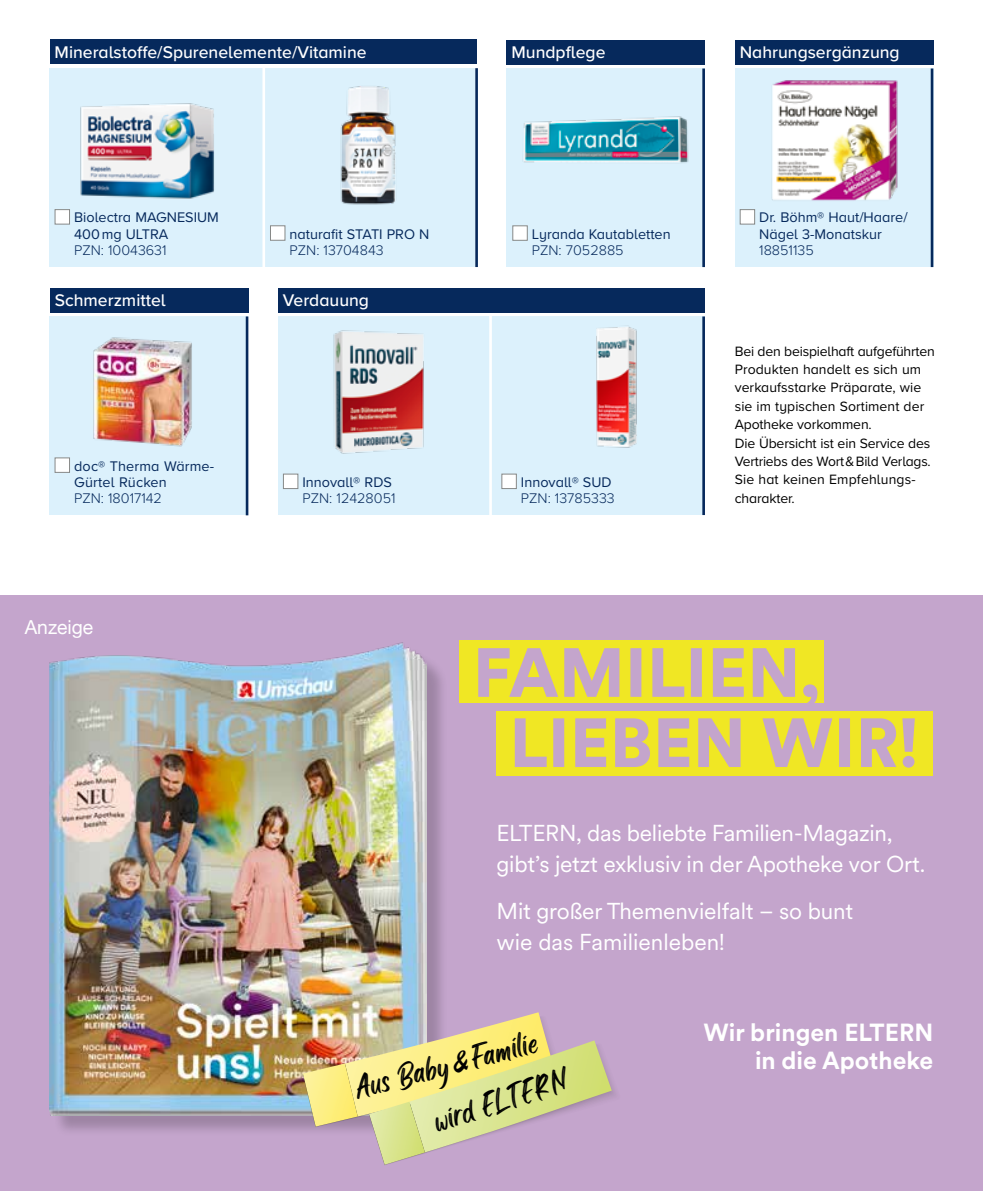
<style>
.page{position:relative;width:983px;height:1191px;background:#fff}
.page>*{position:absolute;margin:0;border:0;box-sizing:border-box;transform-origin:0 0}
.t1{font:29.75px "Black Bones";color:#000}
.t2{font:700 24.5px/28px "Circular XX";color:#fff;text-align:right}
.t3{font:22.75px/31.5px "Circular XX";letter-spacing:-.01em;color:#fff}
.t4{font:19.25px "Helvetica Neue";color:#fff}
.t5{font:500 17.5px "Proxima Nova A";color:#fff}
.t6{font:14.35px/16.1px "Proxima Nova A";color:#06295c}
.t7{font:300 14.35px "Proxima Nova A";color:#06295c}
.t8{font:14px/18.4px "Proxima Nova A";letter-spacing:-.01em;color:#000}
</style>
<div class="page">
<div style="left:278px;top:316px;width:426px;height:199px;background:#dcf1fc"></div>
<div style="left:50px;top:316px;width:198px;height:199px;background:#dcf1fc"></div>
<div style="left:50px;top:68px;width:425px;height:199px;background:#dcf1fc"></div>
<div style="left:506px;top:68px;width:199px;height:199px;background:#dcf1fc"></div>
<div style="left:734px;top:68px;width:199px;height:199px;background:#dcf1fc"></div>
<hr style="left:489px;top:312px;width:2px;height:209px;background:#fff">
<hr style="left:262px;top:64px;width:3px;height:209px;background:#fff">
<hr style="left:246px;top:316px;width:2px;height:199px;background:#06295c">
<hr style="left:475px;top:68px;width:3px;height:199px;background:#06295c">
<hr style="left:930px;top:68px;width:3px;height:199px;background:#06295c">
<hr style="left:702px;top:68px;width:2px;height:199px;background:#06295c">
<hr style="left:702px;top:316px;width:2px;height:199px;background:#06295c">
<div style="left:0;top:595px;width:982px;height:596px;background:#c4a5cc"></div>
<div style="left:52px;top:646px;width:396px;height:491px;background:#000;opacity:.2"></div>
<img style="left:50px;top:642px;width:376px;height:473px">
<img style="left:333px;top:330px;width:91px;height:124px">
<img style="left:340px;top:86px;width:56px;height:119px">
<img style="left:80px;top:103px;width:134px;height:96px">
<img style="left:523px;top:116px;width:166px;height:47px">
<img style="left:596px;top:325px;width:41px;height:123px">
<img style="left:93px;top:337px;width:99px;height:110px">
<img style="left:771px;top:80px;width:127px;height:121px">
<div style="left:506px;top:40px;width:199px;height:25px;background:#06295c"></div>
<div style="left:458px;top:640px;width:365px;height:62px;background:#f0e724"></div>
<svg style="left:478px;top:648px;width:339px;height:55px"></svg>
<div style="left:496px;top:710px;width:437px;height:65px;background:#f0e724"></div>
<svg style="left:514px;top:718px;width:400px;height:49px"></svg>
<div style="left:55px;top:457px;width:15px;height:16px;background:#fff;border:1px solid #878988"></div>
<div style="left:50px;top:288px;width:198px;height:24px;background:#06295c"></div>
<div style="left:50px;top:39px;width:426px;height:25px;background:#06295c"></div>
<div style="left:734px;top:40px;width:199px;height:24px;background:#06295c"></div>
<div style="left:278px;top:288px;width:426px;height:24px;background:#06295c"></div>
<div style="left:283px;top:473px;width:15px;height:16px;background:#fff;border:1px solid #878988"></div>
<div style="left:739px;top:209px;width:15px;height:15px;background:#fff;border:1px solid #878988"></div>
<div style="left:55px;top:209px;width:15px;height:15px;background:#fff;border:1px solid #878988"></div>
<div style="left:270px;top:225px;width:15px;height:16px;background:#fff;border:1px solid #878988"></div>
<div style="left:512px;top:225px;width:15px;height:16px;background:#fff;border:1px solid #878988"></div>
<div style="left:501px;top:473px;width:15px;height:16px;background:#fff;border:1px solid #878988"></div>
<svg style="left:291px;top:1002px;width:325px;height:163px"></svg>
<p class="t5" style="left:55px;top:39px;width:313px">Mineralstoffe/Spurenelemente/Vitamine</p>
<p class="t5" style="left:739px;top:39px;width:161px">Nahrungsergänzung</p>
<p class="t5" style="left:511px;top:39px;width:95px">Mundpflege</p>
<p class="t6" style="left:74px;top:209px;width:146px">Biolectra MAGNESIUM<br>400 mg ULTRA</p>
<p class="t7" style="left:74px;top:239px;width:94px">PZN: 10043631</p>
<p class="t5" style="left:55px;top:287px;width:112px">Schmerzmittel</p>
<p class="t6" style="left:74px;top:457px;width:141px">doc® Therma Wärme-<br>Gürtel Rücken</p>
<p class="t7" style="left:74px;top:487px;width:89px">PZN: 18017142</p>
<h3 class="t4" style="left:25px;top:613px;width:70px">Anzeige</h3>
<p class="t6" style="left:289px;top:225px;width:141px">naturafit STATI PRO N</p>
<p class="t7" style="left:289px;top:239px;width:96px">PZN: 13704843</p>
<p class="t5" style="left:283px;top:287px;width:87px">Verdauung</p>
<p class="t6" style="left:302px;top:473px;width:91px">Innovall® RDS</p>
<p class="t7" style="left:302px;top:487px;width:94px">PZN: 12428051</p>
<p class="t6" style="left:531px;top:225px;width:140px">Lyranda Kautabletten</p>
<p class="t7" style="left:531px;top:239px;width:93px">PZN: 7052885</p>
<p class="t6" style="left:521px;top:473px;width:92px">Innovall® SUD</p>
<p class="t7" style="left:521px;top:487px;width:95px">PZN: 13785333</p>
<p class="t6" style="left:759px;top:209px;width:150px">Dr. Böhm® Haut/Haare/<br>Nägel 3-Monatskur</p>
<p class="t7" style="left:759px;top:239px;width:56px">18851135</p>
<p class="t8" style="left:734px;top:341px;width:201px">Bei den beispielhaft aufgeführten<br>Produkten handelt es sich um verkaufsstarke Präparate, wie sie im typischen Sortiment der<br>Apotheke vorkommen.<br>Die Übersicht ist ein Service des<br>Vertriebs des Wort &amp; Bild Verlags.<br>Sie hat keinen Empfehlungs&shy;charakter.</p>
<h3 class="t3" style="left:496px;top:816px;width:430px">ELTERN, das beliebte Familien-Magazin, gibt’s jetzt exklusiv in der Apotheke vor Ort.</h3>
<h3 class="t3" style="left:496px;top:894px;width:358px">Mit großer Themenvielfalt – so bunt wie das Familienleben!</h3>
<h1 class="t1" style="left:466px;top:1038px;width:69px;rotate:-15deg">Familie</h1>
<h1 class="t1" style="left:349px;top:1068px;width:98px;rotate:-15deg">Aus Baby</h1>
<h1 class="t1" style="left:428px;top:1102px;width:139px;rotate:-18deg">wird ELT ERN</h1>
<h2 class="t2" style="left:703px;top:1017px;width:231px">Wir bringen ELTERN in die Apotheke</h2>
</div>
